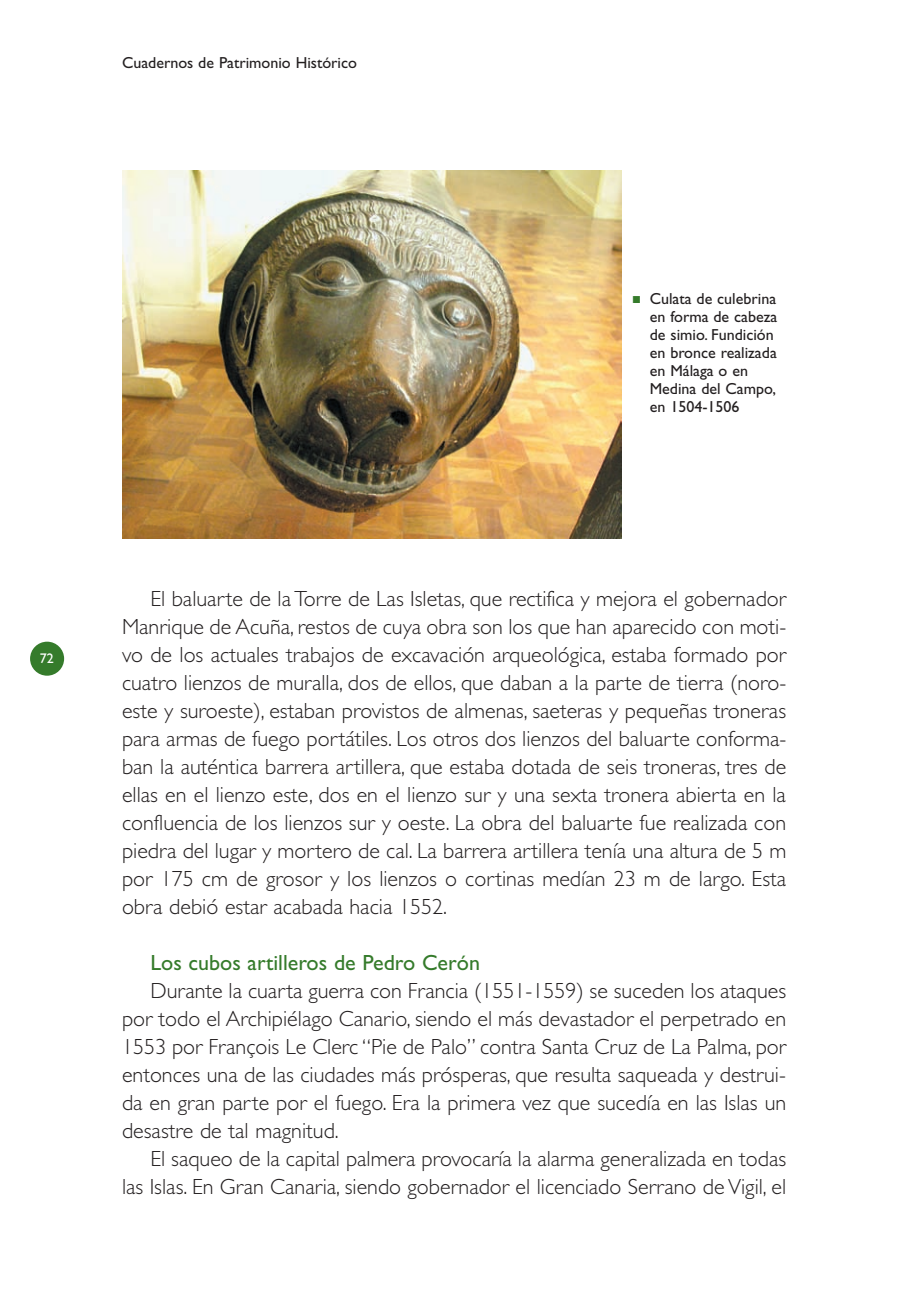
<style>
.page{position:relative;width:908px;height:1304px;background:#fff}
.page>*{position:absolute;margin:0;border:0;box-sizing:border-box;transform-origin:0 0}
.t1{font:300 22px/28px "Gill Sans";color:#231f20;text-align:justify}
.t2{font:22px "Gill Sans";color:#357b2b}
.t3{font:16px/18px "Gill Sans";color:#231f20}
.t4{font:14px "Gill Sans";color:#fff}
.s1{color:#357b2b}
</style>
<div class="page">
<div style="left:30px;top:642px;width:34px;height:34px;background:#357b2b;border-radius:50%"></div>
<img style="left:122px;top:170px;width:499px;height:369px">
<p class="t3" style="left:122px;top:55px;width:236px">Cuadernos de Patrimonio Histórico</p>
<p class="t3" style="left:649px;top:291px;width:129px;text-indent:-17px"><span class="s1">■</span> Culata de culebrina en forma de cabeza de simio. Fundición en bronce realizada en Málaga o en<br>Medina del Campo, en 1504-1506</p>
<p class="t4" style="left:40px;top:653px;width:15px">72</p>
<p class="t1" style="left:122px;top:586px;width:665px;text-indent:28px">El baluarte de la Torre de Las Isletas, que rectifica y mejora el gobernador Manrique de Acuña, restos de cuya obra son los que han aparecido con moti&shy;vo de los actuales trabajos de excavación arqueológica, estaba formado por cuatro lienzos de muralla, dos de ellos, que daban a la parte de tierra (noro&shy;este y suroeste), estaban provistos de almenas, saeteras y pequeñas troneras para armas de fuego portátiles. Los otros dos lienzos del baluarte conforma&shy;ban la auténtica barrera artillera, que estaba dotada de seis troneras, tres de ellas en el lienzo este, dos en el lienzo sur y una sexta tronera abierta en la confluencia de los lienzos sur y oeste. La obra del baluarte fue realizada con piedra del lugar y mortero de cal. La barrera artillera tenía una altura de 5 m por 175 cm de grosor y los lienzos o cortinas medían 23 m de largo. Esta obra debió estar acabada hacia 1552.</p>
<p class="t2" style="left:150px;top:954px;width:331px">Los cubos artilleros de Pedro Cerón</p>
<p class="t1" style="left:122px;top:978px;width:665px;text-indent:28px">Durante la cuarta guerra con Francia (1551-1559) se suceden los ataques por todo el Archipiélago Canario, siendo el más devastador el perpetrado en 1553 por François Le Clerc “Pie de Palo” contra Santa Cruz de La Palma, por entonces una de las ciudades más prósperas, que resulta saqueada y destrui&shy;da en gran parte por el fuego. Era la primera vez que sucedía en las Islas un desastre de tal magnitud.</p>
<p class="t1" style="left:122px;top:1146px;width:665px;text-align:right">El saqueo de la capital palmera provocaría la alarma generalizada en todas<br>las Islas. En Gran Canaria, siendo gobernador el licenciado Serrano de Vigil, el</p>
</div>
